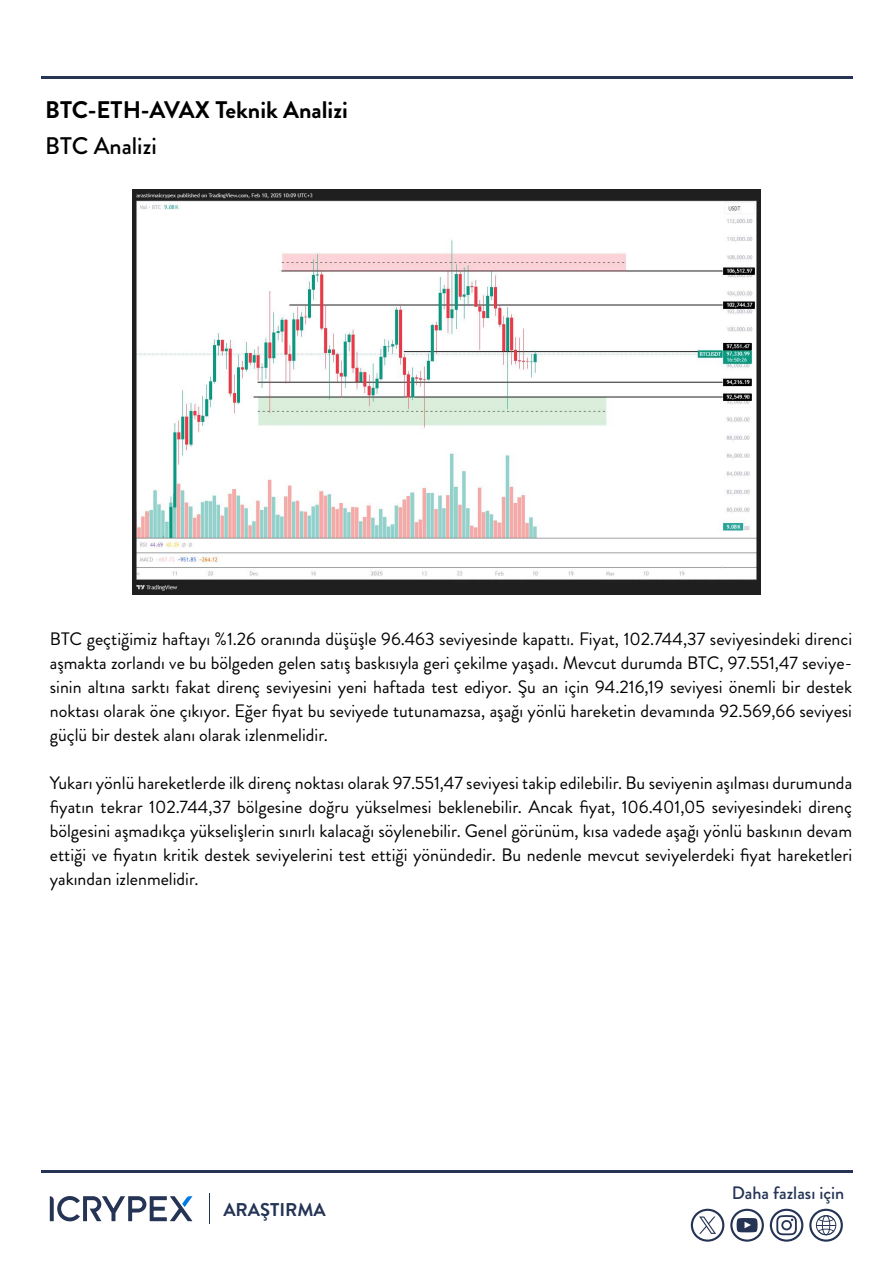
<style>
.page{position:relative;width:893px;height:1263px;background:#fff}
.page>*{position:absolute;margin:0;border:0;box-sizing:border-box;transform-origin:0 0}
.t1{font:700 24px "Brandon Grotesque";color:#000}
.t2{font:500 24px "Brandon Grotesque";color:#000}
.t3{font:700 18.45px "Brandon Grotesque";color:#253455}
.t4{font:18px/24px "Brandon Grotesque";color:#000;text-align:justify}
.t5{font:500 18px "Brandon Grotesque";color:#253455}
</style>
<div class="page">
<img style="left:132px;top:189px;width:629px;height:405px">
<hr style="left:41px;top:1170px;width:811px;height:2px;background:#253455">
<hr style="left:41px;top:76px;width:811px;height:2px;background:#253455">
<svg style="left:50px;top:1196px;width:142px;height:26px"></svg>
<hr style="left:209px;top:1193px;width:1px;height:31px;background:#253455">
<svg style="left:809px;top:1209px;width:34px;height:33px"></svg>
<svg style="left:770px;top:1209px;width:33px;height:33px"></svg>
<svg style="left:730px;top:1209px;width:34px;height:33px"></svg>
<svg style="left:691px;top:1209px;width:33px;height:33px"></svg>
<h1 class="t1" style="left:45px;top:93px;width:304px">BTC-ETH-AVAX Teknik Analizi</h1>
<h1 class="t2" style="left:45px;top:129px;width:113px">BTC Analizi</h1>
<p class="t4" style="left:50px;top:627px;width:804px">BTC geçtiğimiz haftayı %1.26 oranında düşüşle 96.463 seviyesinde kapattı. Fiyat, 102.744,37 seviyesindeki direnci aşmakta zorlandı ve bu bölgeden gelen satış baskısıyla geri çekilme yaşadı. Mevcut durumda BTC, 97.551,47 seviye&shy;sinin altına sarktı fakat direnç seviyesini yeni haftada test ediyor. Şu an için 94.216,19 seviyesi önemli bir destek noktası olarak öne çıkıyor. Eğer fiyat bu seviyede tutunamazsa, aşağı yönlü hareketin devamında 92.569,66 seviyesi güçlü bir destek alanı olarak izlenmelidir.</p>
<p class="t4" style="left:50px;top:771px;width:804px">Yukarı yönlü hareketlerde ilk direnç noktası olarak 97.551,47 seviyesi takip edilebilir. Bu seviyenin aşılması durumunda fiyatın tekrar 102.744,37 bölgesine doğru yükselmesi beklenebilir. Ancak fiyat, 106.401,05 seviyesindeki direnç bölgesini aşmadıkça yükselişlerin sınırlı kalacağı söylenebilir. Genel görünüm, kısa vadede aşağı yönlü baskının devam ettiği ve fiyatın kritik destek seviyelerini test ettiği yönündedir. Bu nedenle mevcut seviyelerdeki fiyat hareketleri yakından izlenmelidir.</p>
<p class="t3" style="left:223px;top:1197px;width:104px">ARAŞTIRMA</p>
<p class="t5" style="left:732px;top:1181px;width:114px">Daha fazlası için</p>
</div>
